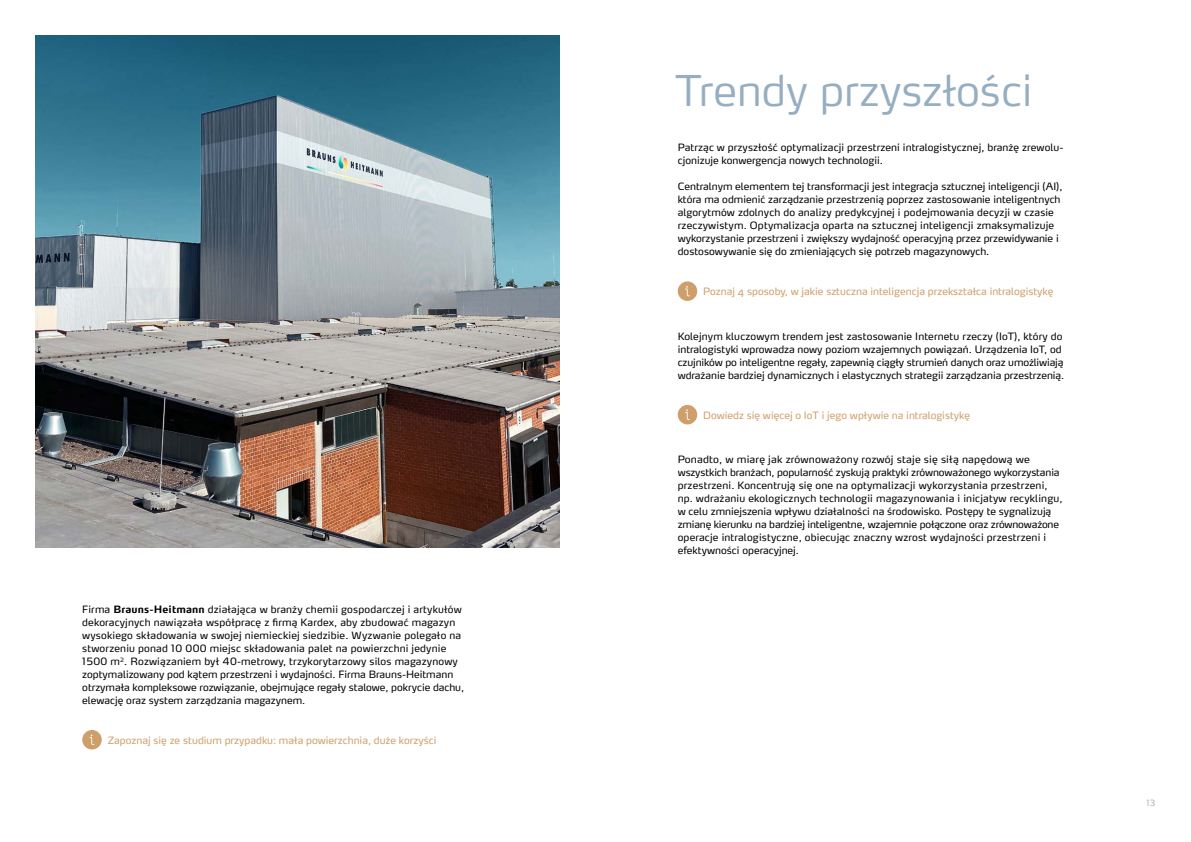
<style>
.page{position:relative;width:1191px;height:842px;background:#fff}
.page>*{position:absolute;margin:0;border:0;box-sizing:border-box;transform-origin:0 0}
.t1{font:300 42px "Max Pro";color:#96aec2}
.t2{font:10px/13px "Max Pro";letter-spacing:.005em;color:#000}
.t3{font:10px "Max Pro";color:#ce9f6b}
.t4{font:300 8.5px "Max Pro";color:#a8aca9}
.s1{font-weight:700}
</style>
<div class="page">
<img style="left:36px;top:36px;width:524px;height:512px">
<div style="left:82px;top:730px;width:20px;height:19px;background:#ce9f6b;border-radius:50%"></div>
<svg style="left:90px;top:734px;width:4px;height:11px"></svg>
<div style="left:677px;top:281px;width:20px;height:20px;background:#ce9f6b;border-radius:50%"></div>
<svg style="left:685px;top:286px;width:5px;height:10px"></svg>
<div style="left:677px;top:405px;width:20px;height:19px;background:#ce9f6b;border-radius:50%"></div>
<svg style="left:685px;top:409px;width:5px;height:11px"></svg>
<p class="t2" style="left:82px;top:602px;width:383px">Firma <span class="s1">Brauns-Heitmann</span> działająca w branży chemii gospodarczej i artykułów dekoracyjnych nawiązała współpracę z firmą Kardex, aby zbudować magazyn wysokiego składowania w swojej niemieckiej siedzibie. Wyzwanie polegało na stworzeniu ponad 10 000 miejsc składowania palet na powierzchni jedynie 1500 m<sup>2</sup>. Rozwiązaniem był 40-metrowy, trzykorytarzowy silos magazynowy zoptymalizowany pod kątem przestrzeni i wydajności. Firma Brauns-Heitmann otrzymała kompleksowe rozwiązanie, obejmujące regały stalowe, pokrycie dachu, elewację oraz system zarządzania magazynem.</p>
<p class="t3" style="left:108px;top:731px;width:330px">Zapoznaj się ze studium przypadku: mała powierzchnia, duże korzyści</p>
<h1 class="t1" style="left:675px;top:55px;width:359px">Trendy przyszłości</h1>
<p class="t2" style="left:677px;top:140px;width:387px">Patrząc w przyszłość optymalizacji przestrzeni intralogistycznej, branżę zrewolu&shy;cjonizuje konwergencja nowych technologii.</p>
<p class="t2" style="left:677px;top:179px;width:386px">Centralnym elementem tej transformacji jest integracja sztucznej inteligencji (AI), która ma odmienić zarządzanie przestrzenią poprzez zastosowanie inteligentnych algorytmów zdolnych do analizy predykcyjnej i podejmowania decyzji w czasie rzeczywistym. Optymalizacja oparta na sztucznej inteligencji zmaksymalizuje wykorzystanie przestrzeni i zwiększy wydajność operacyjną przez przewidywanie i dostosowywanie się do zmieniających się potrzeb magazynowych.</p>
<p class="t3" style="left:703px;top:283px;width:352px">Poznaj 4 sposoby, w jakie sztuczna inteligencja przekształca intralogistykę</p>
<p class="t2" style="left:677px;top:329px;width:388px">Kolejnym kluczowym trendem jest zastosowanie Internetu rzeczy (IoT), który do intralogistyki wprowadza nowy poziom wzajemnych powiązań. Urządzenia IoT, od czujników po inteligentne regały, zapewnią ciągły strumień danych oraz umożliwiają wdrażanie bardziej dynamicznych i elastycznych strategii zarządzania przestrzenią.</p>
<p class="t3" style="left:703px;top:406px;width:268px">Dowiedz się więcej o IoT i jego wpływie na intralogistykę</p>
<p class="t2" style="left:677px;top:452px;width:386px">Ponadto, w miarę jak zrównoważony rozwój staje się siłą napędową we wszystkich branżach, popularność zyskują praktyki zrównoważonego wykorzystania przestrzeni. Koncentrują się one na optymalizacji wykorzystania przestrzeni, np. wdrażaniu ekologicznych technologii magazynowania i inicjatyw recyklingu, w celu zmniejszenia wpływu działalności na środowisko. Postępy te sygnalizują zmianę kierunku na bardziej inteligentne, wzajemnie połączone oraz zrównoważone operacje intralogistyczne, obiecując znaczny wzrost wydajności przestrzeni i efektywności operacyjnej.</p>
<p class="t4" style="left:1146px;top:796px;width:10px">13</p>
</div>
